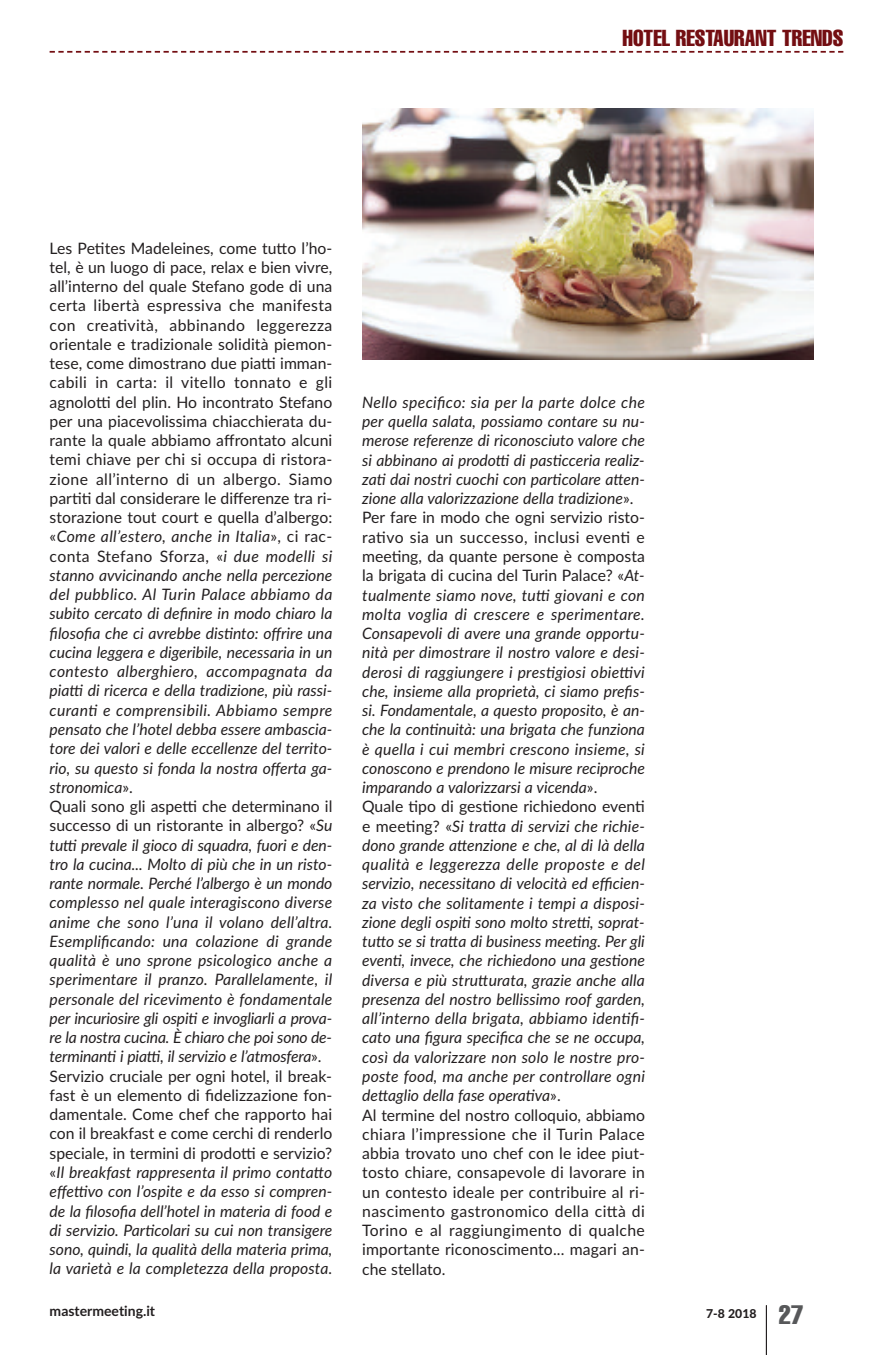
<style>
.page{position:relative;width:893px;height:1355px;background:#fff}
.page>*{position:absolute;margin:0;border:0;box-sizing:border-box;transform-origin:0 0}
.t1{font:extra-condensed 22.75px "Helvetica";color:#730e12}
.t2{font:italic 15.75px/19.2px "Lato";color:#231f20}
.t3{font:700 14px "Lato";color:#231f20}
.t4{font:800 12.25px "Lato";color:#231f20}
.s1{font-style:normal}
.s2{font-family:"Helvetica";font-weight:400;font-stretch:extra-condensed;font-size:26.25px;color:#57585a}
</style>
<div class="page">
<svg style="left:50px;top:51px;width:793px;height:2px"></svg>
<hr style="left:766px;top:1305px;width:1px;height:49px;background:#231f20">
<img style="left:362px;top:108px;width:452px;height:252px">
<h1 class="t1" style="left:622px;top:30px;width:222px">HOTEL RESTAURANT TRENDS</h1>
<p class="t2" style="left:50px;top:238px;width:284px"><span class="s1">Les Petites Madeleines, come tutto l’ho&shy;tel, è un luogo di pace, relax e bien vivre, all’interno del quale Stefano gode di una certa libertà espressiva che manifesta con creatività, abbinando leggerezza orientale e tradizionale solidità piemon&shy;tese, come dimostrano due piatti imman&shy;cabili in carta: il vitello tonnato e gli agnolotti del plin. Ho incontrato Stefano per una piacevolissima chiacchierata du&shy;rante la quale abbiamo affrontato alcuni temi chiave per chi si occupa di ristora&shy;zione all’interno di un albergo. Siamo partiti dal considerare le differenze tra ri&shy;storazione tout court e quella d’albergo: «</span>Come all’estero, anche in Italia<span class="s1">», ci rac&shy;conta Stefano Sforza, «</span>i due modelli si stanno avvicinando anche nella percezione del pubblico. Al Turin Palace abbiamo da subito cercato di definire in modo chiaro la filosofia che ci avrebbe distinto: offrire una cucina leggera e digeribile, necessaria in un contesto alberghiero, accompagnata da piatti di ricerca e della tradizione, più rassi&shy;curanti e comprensibili. Abbiamo sempre pensato che l’hotel debba essere ambascia&shy;tore dei valori e delle eccellenze del territo&shy;rio, su questo si fonda la nostra offerta ga&shy;stronomica<span class="s1">».<br>Quali sono gli aspetti che determinano il successo di un ristorante in albergo? «</span>Su tutti prevale il gioco di squadra, fuori e den&shy;tro la cucina... Molto di più che in un risto&shy;rante normale. Perché l’albergo è un mondo complesso nel quale interagiscono diverse anime che sono l’una il volano dell’altra.<br>Esemplificando: una colazione di grande qualità è uno sprone psicologico anche a sperimentare il pranzo. Parallelamente, il personale del ricevimento è fondamentale per incuriosire gli ospiti e invogliarli a prova&shy;re la nostra cucina. È chiaro che poi sono de&shy;terminanti i piatti, il servizio e l’atmosfera<span class="s1">».<br>Servizio cruciale per ogni hotel, il break&shy;fast è un elemento di fidelizzazione fon&shy;damentale. Come chef che rapporto hai con il breakfast e come cerchi di renderlo speciale, in termini di prodotti e servizio? «</span>Il breakfast rappresenta il primo contatto effettivo con l’ospite e da esso si compren&shy;de la filosofia dell’hotel in materia di food e di servizio. Particolari su cui non transigere sono, quindi, la qualità della materia prima, la varietà e la completezza della proposta.</p>
<p class="t2" style="left:362px;top:393px;width:284px">Nello specifico: sia per la parte dolce che per quella salata, possiamo contare su nu&shy;merose referenze di riconosciuto valore che si abbinano ai prodotti di pasticceria realiz&shy;zati dai nostri cuochi con particolare atten&shy;zione alla valorizzazione della tradizione<span class="s1">».<br>Per fare in modo che ogni servizio risto&shy;rativo sia un successo, inclusi eventi e meeting, da quante persone è composta la brigata di cucina del Turin Palace? «</span>At&shy;tualmente siamo nove, tutti giovani e con molta voglia di crescere e sperimentare.<br>Consapevoli di avere una grande opportu&shy;nità per dimostrare il nostro valore e desi&shy;derosi di raggiungere i prestigiosi obiettivi che, insieme alla proprietà, ci siamo prefis&shy;si. Fondamentale, a questo proposito, è an&shy;che la continuità: una brigata che funziona è quella i cui membri crescono insieme, si conoscono e prendono le misure reciproche imparando a valorizzarsi a vicenda<span class="s1">».<br>Quale tipo di gestione richiedono eventi e meeting? «</span>Si tratta di servizi che richie&shy;dono grande attenzione e che, al di là della qualità e leggerezza delle proposte e del servizio, necessitano di velocità ed efficien&shy;za visto che solitamente i tempi a disposi&shy;zione degli ospiti sono molto stretti, soprat&shy;tutto se si tratta di business meeting. Per gli eventi, invece, che richiedono una gestione diversa e più strutturata, grazie anche alla presenza del nostro bellissimo roof garden, all’interno della brigata, abbiamo identifi&shy;cato una figura specifica che se ne occupa, così da valorizzare non solo le nostre pro&shy;poste food, ma anche per controllare ogni dettaglio della fase operativa<span class="s1">».<br>Al termine del nostro colloquio, abbiamo chiara l’impressione che il Turin Palace abbia trovato uno chef con le idee piut&shy;tosto chiare, consapevole di lavorare in un contesto ideale per contribuire al ri&shy;nascimento gastronomico della città di Torino e al raggiungimento di qualche importante riconoscimento... magari an&shy;che stellato.</span></p>
<p class="t3" style="left:50px;top:1302px;width:107px">mastermeeting.it</p>
<p class="t4" style="left:706px;top:1306px;width:99px">7-8 2018 <span class="s2">27</span></p>
</div>
